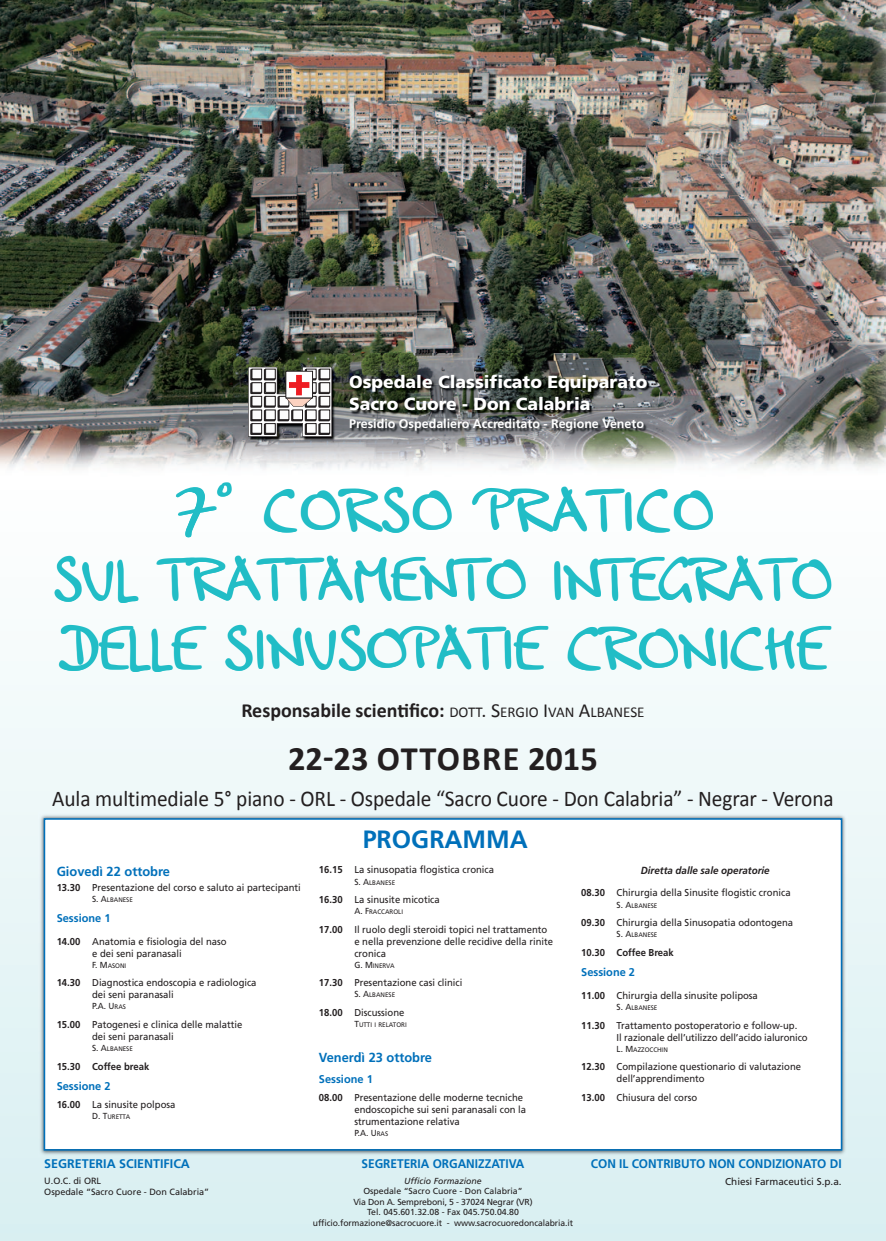
<style>
.page{position:relative;width:886px;height:1241px;background:#fff}
.page>*{position:absolute;margin:0;border:0;box-sizing:border-box;transform-origin:0 0}
.t1{font:56.88px/68.8px "PT Script Monsoon";color:#21bdc6;text-align:center;scale:1.3 1}
.t2{font:700 34.38px "Calibri";letter-spacing:.01em;color:#231f20}
.t3{font:700 25px "Frutiger";color:#0070ba}
.t4{font:22.5px "Calibri";letter-spacing:-.005em;color:#231f20;scale:.95 1}
.t5{font:700 20px "Calibri";color:#231f20}
.t6{font:900 17.5px/22.8px "Frutiger";color:#fff}
.t7{font:700 13.12px "Frutiger";color:#0070ba}
.t8{font:700 12.5px "Frutiger";color:#0070ba;scale:.95 1}
.t9{font:700 12.5px "Frutiger";color:#fff}
.t10{font:700 12.5px "Frutiger";color:#0070ba}
.t11{font:700 11.25px "Frutiger";color:#0070ba}
.t12{font:italic 700 10.31px "Frutiger";color:#231f20;scale:.95 1}
.t13{font:10px/12px "Frutiger";color:#231f20;scale:.95 1}
.t14{font:700 10px "Frutiger";color:#231f20;scale:.95 1}
.t15{font:10px "Frutiger";color:#231f20}
.t16{font:9.06px/10.9px "Frutiger";color:#231f20}
.t17{font:8.75px/10.5px "Frutiger";letter-spacing:-.01em;color:#231f20;text-align:center}
.t18{font:italic 8.75px "Frutiger";color:#231f20}
.t19{font:8.75px "Frutiger";letter-spacing:-.01em;color:#231f20;scale:.95 1}
.t20{font:6.56px "Frutiger";color:#231f20;scale:.95 1}
.s1{font-weight:400;font-size:15px}
.s2{font-weight:400}
.s3{font-weight:700}
.s4{font-size:8.75px}
.s5{font-size:6.56px}
</style>
<div class="page">
<div style="left:0;top:484px;width:886px;height:756px;background:linear-gradient(to bottom,#fefffe,#d8eff1)"></div>
<img style="left:0;top:0;width:886px;height:470px">
<img style="left:234px;top:353px;width:435px;height:106px">
<svg style="left:248px;top:367px;width:84px;height:69px"></svg>
<img style="left:38px;top:812px;width:810px;height:343px">
<div style="left:45px;top:819px;width:796px;height:329px;background:#fff"></div>
<div style="left:44px;top:818px;width:798px;height:332px;border:2px solid #0070ba"></div>
<h3 class="t6" style="left:349px;top:371px;width:300px">Ospedale Classificato Equiparato<br>Sacro Cuore - Don Calabria</h3>
<p class="t9" style="left:349px;top:418px;width:296px">Presidio Ospedaliero Accreditato - Regione Veneto</p>
<h1 class="t1" style="left:55px;top:485px;width:600px">7° CORSO PRATICO<br>SUL TRATTAMENTO INTEGRATO<br>DELLE SINUSOPATIE CRONICHE</h1>
<h3 class="t5" style="left:241px;top:698px;width:405px">Responsabile scientifico: <span class="s1">dott</span><span class="s2">. S</span><span class="s1">ergio</span> <span class="s2">i</span><span class="s1">van</span> <span class="s2">a</span><span class="s1">lbaneSe</span></h3>
<h2 class="t2" style="left:288px;top:737px;width:311px">22-23 ottobRe 2015</h2>
<h3 class="t4" style="left:52px;top:784px;width:824px">aula multimediale 5° piano - orl - ospedale “Sacro Cuore - don Calabria” - negrar - verona</h3>
<h3 class="t7" style="left:57px;top:865px;width:115px">Giovedì 22 ottobre</h3>
<p class="t13" style="left:57px;top:882px;width:259px"><span class="s3">13.30</span> Presentazione del corso e saluto ai partecipanti</p>
<p class="t20" style="left:92px;top:897px;width:44px"><span class="s4">S. A</span>LBANESE</p>
<p class="t11" style="left:57px;top:912px;width:55px">Sessione 1</p>
<p class="t13" style="left:92px;top:935px;width:143px;text-indent:-35px"><span class="s3">14.00</span> Anatomia e fisiologia del naso e dei seni paranasali</p>
<p class="t20" style="left:92px;top:962px;width:38px"><span class="s4">F. M</span>ASONI</p>
<p class="t13" style="left:92px;top:977px;width:175px;text-indent:-35px"><span class="s3">14.30</span> Diagnostica endoscopia e radiologica dei seni paranasali</p>
<p class="t19" style="left:92px;top:1002px;width:37px">P.A. U<span class="s5">RAS</span></p>
<p class="t13" style="left:92px;top:1019px;width:160px;text-indent:-35px"><span class="s3">15.00</span> Patogenesi e clinica delle malattie dei seni paranasali</p>
<p class="t20" style="left:92px;top:1045px;width:44px"><span class="s4">S. A</span>LBANESE</p>
<p class="t14" style="left:57px;top:1061px;width:99px">15.30 Coffee break</p>
<p class="t11" style="left:57px;top:1080px;width:55px">Sessione 2</p>
<p class="t13" style="left:57px;top:1098px;width:126px"><span class="s3">16.00</span> La sinusite polposa</p>
<p class="t20" style="left:92px;top:1113px;width:42px"><span class="s4">D. T</span>URETTA</p>
<p class="t10" style="left:44px;top:1158px;width:147px">SEGRETERIA SCIENTIFICA</p>
<p class="t16" style="left:44px;top:1175px;width:166px">U.O.C. di ORL<br>Ospedale “Sacro Cuore - Don Calabria”</p>
<h3 class="t3" style="left:363px;top:829px;width:167px">PROGRAMMA</h3>
<p class="t13" style="left:319px;top:864px;width:186px"><span class="s3">16.15</span> La sinusopatia flogistica cronica</p>
<p class="t20" style="left:354px;top:879px;width:44px"><span class="s4">S. A</span>LBANESE</p>
<p class="t13" style="left:319px;top:894px;width:129px"><span class="s3">16.30</span> La sinusite micotica</p>
<p class="t20" style="left:354px;top:909px;width:53px"><span class="s4">A. F</span>RACCAROLI</p>
<p class="t13" style="left:354px;top:923px;width:211px;text-indent:-35px"><span class="s3">17.00</span> Il ruolo degli steroidi topici nel trattamento e nella prevenzione delle recidive della rinite cronica</p>
<p class="t20" style="left:354px;top:962px;width:44px"><span class="s4">G. M</span>INERVA</p>
<p class="t13" style="left:319px;top:977px;width:153px"><span class="s3">17.30</span> Presentazione casi clinici</p>
<p class="t20" style="left:354px;top:992px;width:44px"><span class="s4">S. A</span>LBANESE</p>
<p class="t13" style="left:319px;top:1007px;width:92px"><span class="s3">18.00</span> Discussione</p>
<p class="t20" style="left:354px;top:1021px;width:57px"><span class="s4">T</span>UTTI I RELATORI</p>
<h3 class="t7" style="left:319px;top:1051px;width:115px">Venerdì 23 ottobre</h3>
<p class="t11" style="left:319px;top:1074px;width:55px">Sessione 1</p>
<p class="t13" style="left:354px;top:1092px;width:182px;text-indent:-35px"><span class="s3">08.00</span> Presentazione delle moderne tecniche endoscopiche sui seni paranasali con la strumentazione relativa</p>
<p class="t19" style="left:354px;top:1129px;width:37px">P.A. U<span class="s5">RAS</span></p>
<p class="t12" style="left:641px;top:865px;width:137px">Diretta dalle sale operatorie</p>
<p class="t13" style="left:581px;top:887px;width:222px"><span class="s3">08.30</span> Chirurgia della Sinusite flogistic cronica</p>
<p class="t20" style="left:617px;top:902px;width:44px"><span class="s4">S. A</span>LBANESE</p>
<p class="t13" style="left:581px;top:917px;width:225px"><span class="s3">09.30</span> Chirurgia della Sinusopatia odontogena</p>
<p class="t20" style="left:617px;top:932px;width:44px"><span class="s4">S. A</span>LBANESE</p>
<p class="t14" style="left:581px;top:948px;width:99px">10.30 Coffee Break</p>
<p class="t11" style="left:581px;top:967px;width:55px">Sessione 2</p>
<p class="t13" style="left:581px;top:990px;width:187px"><span class="s3">11.00</span> Chirurgia della sinusite poliposa</p>
<p class="t20" style="left:617px;top:1004px;width:44px"><span class="s4">S. A</span>LBANESE</p>
<p class="t13" style="left:617px;top:1019px;width:203px;text-indent:-35px"><span class="s3">11.30</span> Trattamento postoperatorio e follow-up.<br>Il razionale dell’utilizzo dell’acido ialuronico</p>
<p class="t20" style="left:617px;top:1046px;width:55px"><span class="s4">L. M</span>AZZOCCHIN</p>
<p class="t13" style="left:617px;top:1061px;width:196px;text-indent:-35px"><span class="s3">12.30</span> Compilazione questionario di valutazione dell’apprendimento</p>
<p class="t13" style="left:581px;top:1092px;width:124px"><span class="s3">13.00</span> Chiusura del corso</p>
<p class="t8" style="left:361px;top:1158px;width:173px">SEGRETERIA ORGANIZZATIVA</p>
<p class="t18" style="left:404px;top:1176px;width:79px">Ufficio Formazione</p>
<p class="t17" style="left:313px;top:1186px;width:262px">Ospedale “Sacro Cuore - Don Calabria”<br>Via Don A. Sempreboni, 5 - 37024 Negrar (VR)<br>Tel. 045.601.32.08 - Fax 045.750.04.80 ufficio.formazione@sacrocuore.it - www.sacrocuoredoncalabria.it</p>
<p class="t8" style="left:591px;top:1158px;width:266px">CON IL CONTRIBUTO NON CONDIZIONATO DI</p>
<p class="t15" style="left:725px;top:1176px;width:118px">Chiesi Farmaceutici S.p.a.</p>
</div>
